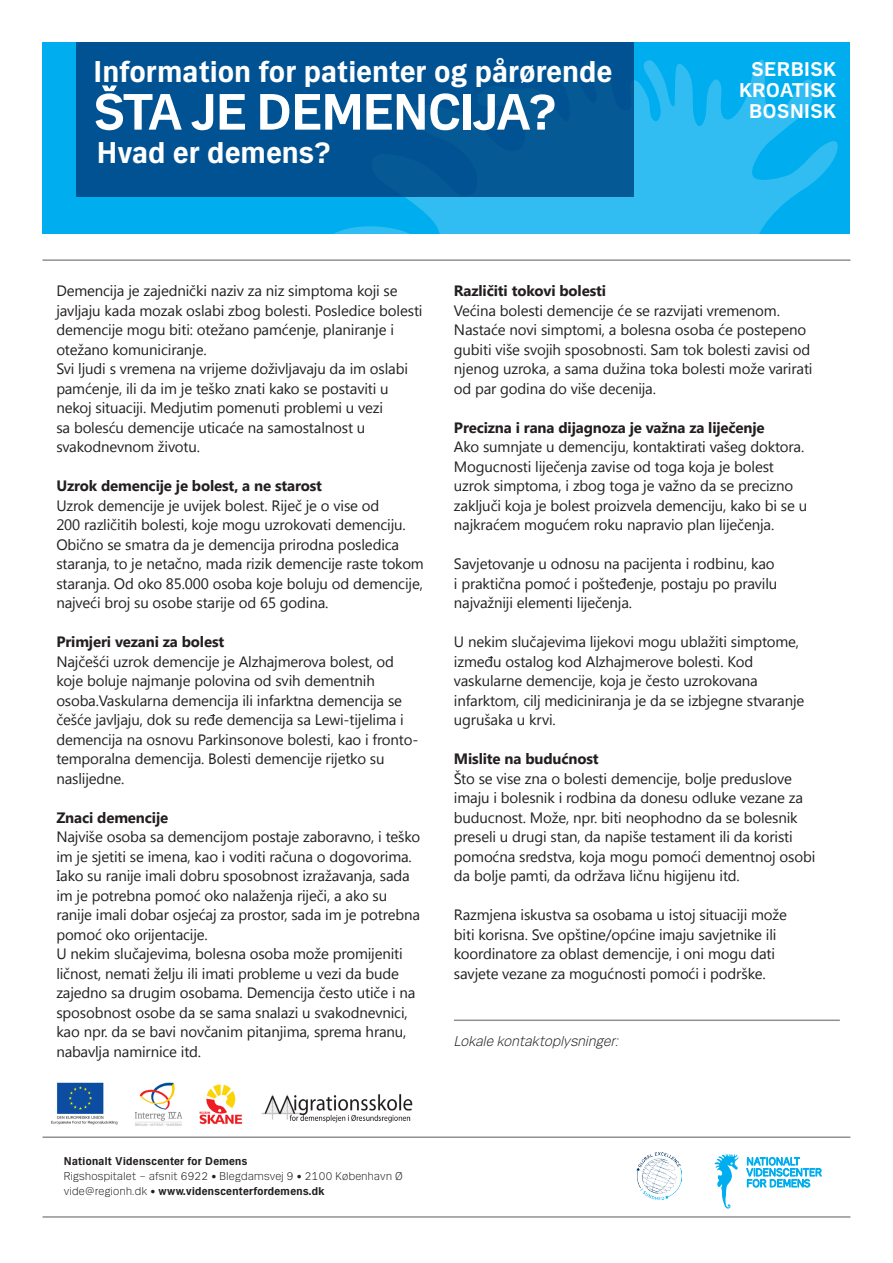
<style>
.page{position:relative;width:893px;height:1263px;background:#fff}
.page>*{position:absolute;margin:0;border:0;box-sizing:border-box;transform-origin:0 0}
.t1{font:700 54px "Mari";letter-spacing:-.02em;color:#fff}
.t2{font:700 31.8px "Mari";letter-spacing:.02em;color:#fff}
.t3{font:700 21px "Mari";letter-spacing:.02em;color:#fff}
.t4{font:15px/19.5px "Segoe UI";letter-spacing:-.01em;color:#231f20}
.t5{font:italic 300 15px "Mari";color:#231f20}
.t6{font:700 12px "Mari";letter-spacing:.03em;color:#231f20}
.t7{font:300 12px "Mari";letter-spacing:.03em;color:#231f20}
.s1{font-weight:700}
.s2{font-weight:300}
</style>
<div class="page">
<hr style="left:43px;top:259px;width:807px;height:2px;background:#231f20">
<hr style="left:43px;top:1136px;width:807px;height:2px;background:#231f20">
<hr style="left:43px;top:1216px;width:807px;height:2px;background:#231f20">
<svg style="left:715px;top:1154px;width:24px;height:54px"></svg>
<svg style="left:746px;top:1157px;width:75px;height:30px"></svg>
<img style="left:636px;top:1153px;width:46px;height:47px">
<div style="left:43px;top:43px;width:807px;height:191px;background:#00aeef"></div>
<svg style="left:334px;top:60px;width:504px;height:174px;fill:#32bdf2"></svg>
<div style="left:77px;top:43px;width:557px;height:154px;background:#005292"></div>
<hr style="left:454px;top:1019px;width:386px;height:2px;background:#231f20">
<img style="left:51px;top:1082px;width:362px;height:44px">
<p class="t2" style="left:94px;top:52px;width:520px">Information for patienter og pårørende</p>
<p class="t1" style="left:94px;top:80px;width:464px">ŠTA JE DEMENCIJA?</p>
<p class="t2" style="left:97px;top:134px;width:235px">Hvad er demens?</p>
<p class="t3" style="left:751px;top:56px;width:86px">SERBISK</p>
<p class="t3" style="left:739px;top:77px;width:98px">KROATISK</p>
<p class="t3" style="left:749px;top:98px;width:88px">BOSNISK</p>
<p class="t4" style="left:56px;top:280px;width:368px">Demencija je zajednički naziv za niz simptoma koji se javljaju kada mozak oslabi zbog bolesti. Posledice bolesti demencije mogu biti: otežano pamćenje, planiranje i otežano komuniciranje.<br>Svi ljudi s vremena na vrijeme doživljavaju da im oslabi pamćenje, ili da im je teško znati kako se postaviti u nekoj situaciji. Medjutim pomenuti problemi u vezi<br>sa bolesću demencije uticaće na samostalnost u svakodnevnom životu.</p>
<p class="t4" style="left:56px;top:475px;width:369px"><span class="s1">Uzrok demencije je bolest, a ne starost<br></span>Uzrok demencije je uvijek bolest. Riječ je o vise od<br>200 različitih bolesti, koje mogu uzrokovati demenciju.<br>Obično se smatra da je demencija prirodna posledica staranja, to je netačno, mada rizik demencije raste tokom staranja. Od oko 85.000 osoba koje boluju od demencije, najveći broj su osobe starije od 65 godina.</p>
<p class="t4" style="left:56px;top:631px;width:364px"><span class="s1">Primjeri vezani za bolest<br></span>Najčešći uzrok demencije je Alzhajmerova bolest, od koje boluje najmanje polovina od svih dementnih osoba.Vaskularna demencija ili infarktna demencija se češće javljaju, dok su ređe demencija sa Lewi-tijelima i demencija na osnovu Parkinsonove bolesti, kao i fronto&shy;temporalna demencija. Bolesti demencije rijetko su naslijedne.</p>
<p class="t4" style="left:56px;top:807px;width:365px"><span class="s1">Znaci demencije<br></span>Najviše osoba sa demencijom postaje zaboravno, i teško im je sjetiti se imena, kao i voditi računa o dogovorima.<br>Iako su ranije imali dobru sposobnost izražavanja, sada im je potrebna pomoć oko nalaženja riječi, a ako su ranije imali dobar osjećaj za prostor, sada im je potrebna pomoć oko orijentacije.<br>U nekim slučajevima, bolesna osoba može promijeniti ličnost, nemati želju ili imati probleme u vezi da bude zajedno sa drugim osobama. Demencija često utiče i na sposobnost osobe da se sama snalazi u svakodnevnici, kao npr. da se bavi novčanim pitanjima, sprema hranu, nabavlja namirnice itd.</p>
<p class="t4" style="left:454px;top:280px;width:360px"><span class="s1">Različiti tokovi bolesti<br></span>Većina bolesti demencije će se razvijati vremenom.<br>Nastaće novi simptomi, a bolesna osoba će postepeno gubiti više svojih sposobnosti. Sam tok bolesti zavisi od njenog uzroka, a sama dužina toka bolesti može varirati od par godina do više decenija.</p>
<p class="t4" style="left:454px;top:417px;width:355px"><span class="s1">Precizna i rana dijagnoza je važna za liječenje<br></span>Ako sumnjate u demenciju, kontaktirati vašeg doktora.<br>Mogucnosti liječenja zavise od toga koja je bolest uzrok simptoma, i zbog toga je važno da se precizno zaključi koja je bolest proizvela demenciju, kako bi se u najkraćem mogućem roku napravio plan liječenja.</p>
<p class="t4" style="left:454px;top:553px;width:325px">Savjetovanje u odnosu na pacijenta i rodbinu, kao i praktična pomoć i pošteđenje, postaju po pravilu najvažniji elementi liječenja.</p>
<p class="t4" style="left:454px;top:631px;width:352px">U nekim slučajevima lijekovi mogu ublažiti simptome, između ostalog kod Alzhajmerove bolesti. Kod vaskularne demencije, koja je često uzrokovana infarktom, cilj mediciniranja je da se izbjegne stvaranje ugrušaka u krvi.</p>
<p class="t4" style="left:454px;top:748px;width:363px"><span class="s1">Mislite na budućnost<br></span>Što se vise zna o bolesti demencije, bolje preduslove imaju i bolesnik i rodbina da donesu odluke vezane za buducnost. Može, npr. biti neophodno da se bolesnik preseli u drugi stan, da napiše testament ili da koristi pomoćna sredstva, koja mogu pomoći dementnoj osobi da bolje pamti, da održava ličnu higijenu itd.</p>
<p class="t4" style="left:454px;top:904px;width:335px">Razmjena iskustva sa osobama u istoj situaciji može biti korisna. Sve opštine/općine imaju savjetnike ili koordinatore za oblast demencije, i oni mogu dati savjete vezane za mogućnosti pomoći i podrške.</p>
<p class="t5" style="left:454px;top:1032px;width:169px">Lokale kontaktoplysninger:</p>
<p class="t6" style="left:64px;top:1154px;width:185px">Nationalt Videnscenter for Demens</p>
<p class="t7" style="left:64px;top:1169px;width:341px">Rigshospitalet – afsnit 6922 • Blegdamsvej 9 • 2100 København Ø</p>
<p class="t6" style="left:64px;top:1184px;width:262px"><span class="s2">vide@regionh.dk •</span> www.videnscenterfordemens.dk</p>
</div>
